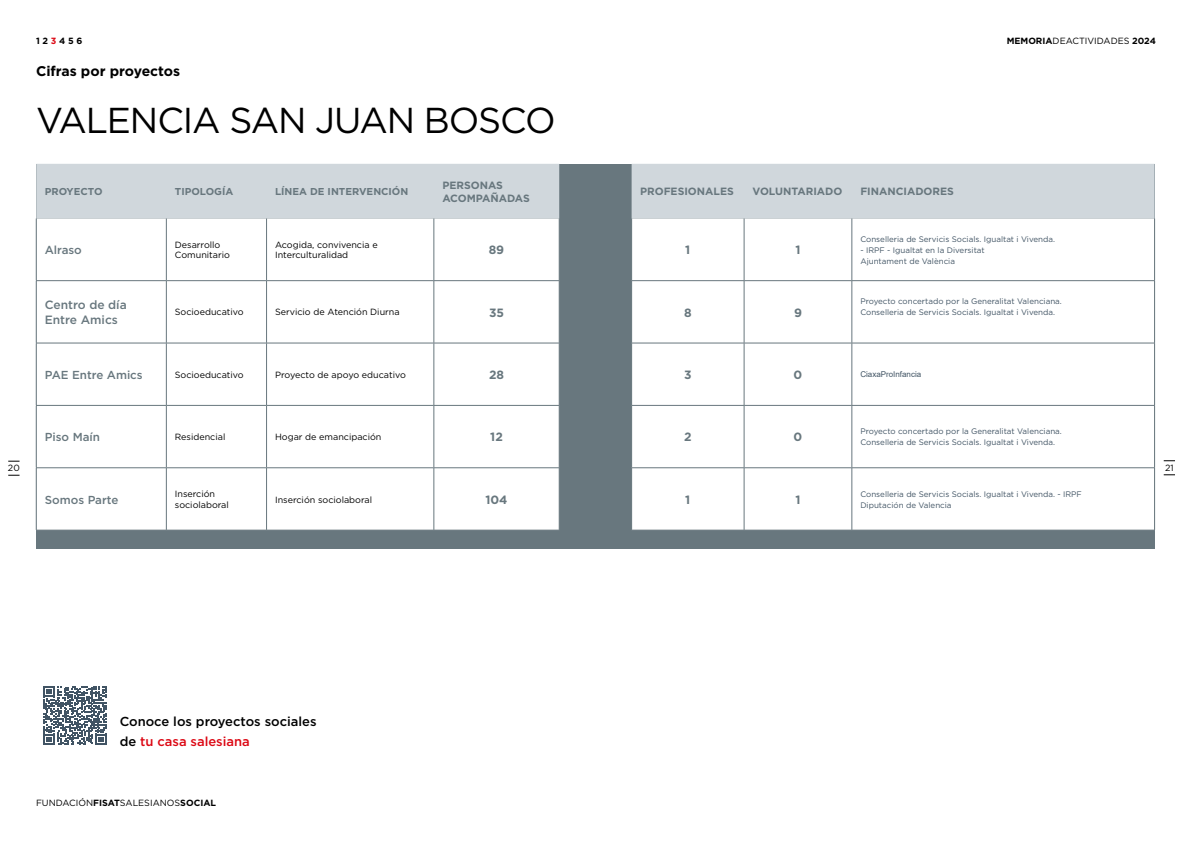
<style>
.page{position:relative;width:1191px;height:842px;background:#fff}
.page>*{position:absolute;margin:0;border:0;box-sizing:border-box;transform-origin:0 0}
.t1{font:36px "Gotham";letter-spacing:-.03em;color:#000}
.t2{font:700 14px "Gotham";color:#000}
.t3{font:500 13px/20px "Gotham";color:#000}
.t4{font:700 12px "Gotham";color:#68777e}
.t5{font:500 12px/14.4px "Gotham";color:#68777e}
.t6{font:500 11.6px "Gotham";color:#68777e}
.t7{font:700 10.5px/12.6px "Gotham";color:#68777e}
.t8{font:700 10px "Gotham";color:#68777e}
.t9{font:9px/10.8px "Gotham";color:#000}
.t10{font:700 9px "Gotham";color:#000}
.t11{font:8px/11px "Gotham";color:#415464}
.t12{font:8px "Arial";color:#415464}
.s1{color:#dc0814}
.s2{font-weight:700}
</style>
<div class="page">
<svg style="left:8px;top:461px;width:12px;height:1px"></svg>
<svg style="left:8px;top:475px;width:12px;height:1px"></svg>
<svg style="left:1163px;top:460px;width:12px;height:1px"></svg>
<svg style="left:1163px;top:474px;width:12px;height:1px"></svg>
<div style="left:36px;top:164px;width:1119px;height:385px;background:#68777e"></div>
<div style="left:631px;top:164px;width:523px;height:55px;background:#d0d7dc"></div>
<div style="left:632px;top:219px;width:522px;height:311px;background:#fff"></div>
<hr style="left:744px;top:219px;width:1px;height:61px;background:#68777e">
<hr style="left:851px;top:219px;width:1px;height:61px;background:#68777e">
<hr style="left:631px;top:280px;width:113px;height:1px;background:#68777e">
<hr style="left:744px;top:280px;width:108px;height:1px;background:#68777e">
<hr style="left:744px;top:281px;width:1px;height:62px;background:#68777e">
<hr style="left:852px;top:280px;width:302px;height:1px;background:#68777e">
<hr style="left:851px;top:281px;width:1px;height:62px;background:#68777e">
<hr style="left:631px;top:343px;width:113px;height:1px;background:#68777e">
<hr style="left:744px;top:343px;width:108px;height:1px;background:#68777e">
<hr style="left:744px;top:343px;width:1px;height:62px;background:#68777e">
<hr style="left:852px;top:343px;width:302px;height:1px;background:#68777e">
<hr style="left:851px;top:343px;width:1px;height:62px;background:#68777e">
<hr style="left:631px;top:405px;width:113px;height:1px;background:#68777e">
<hr style="left:744px;top:405px;width:108px;height:1px;background:#68777e">
<hr style="left:744px;top:406px;width:1px;height:61px;background:#68777e">
<hr style="left:852px;top:405px;width:302px;height:1px;background:#68777e">
<hr style="left:851px;top:406px;width:1px;height:61px;background:#68777e">
<hr style="left:631px;top:467px;width:113px;height:1px;background:#68777e">
<hr style="left:744px;top:467px;width:108px;height:1px;background:#68777e">
<hr style="left:744px;top:468px;width:1px;height:62px;background:#68777e">
<hr style="left:852px;top:467px;width:302px;height:1px;background:#68777e">
<hr style="left:851px;top:468px;width:1px;height:62px;background:#68777e">
<div style="left:36px;top:164px;width:523px;height:55px;background:#d0d7dc"></div>
<div style="left:37px;top:219px;width:522px;height:311px;background:#fff"></div>
<hr style="left:166px;top:219px;width:1px;height:61px;background:#68777e">
<hr style="left:266px;top:219px;width:1px;height:61px;background:#68777e">
<hr style="left:433px;top:219px;width:1px;height:61px;background:#68777e">
<hr style="left:36px;top:280px;width:130px;height:1px;background:#68777e">
<hr style="left:166px;top:280px;width:100px;height:1px;background:#68777e">
<hr style="left:166px;top:281px;width:1px;height:62px;background:#68777e">
<hr style="left:266px;top:280px;width:168px;height:1px;background:#68777e">
<hr style="left:266px;top:281px;width:1px;height:62px;background:#68777e">
<hr style="left:434px;top:280px;width:125px;height:1px;background:#68777e">
<hr style="left:433px;top:281px;width:1px;height:62px;background:#68777e">
<hr style="left:36px;top:343px;width:130px;height:1px;background:#68777e">
<hr style="left:166px;top:343px;width:100px;height:1px;background:#68777e">
<hr style="left:166px;top:343px;width:1px;height:62px;background:#68777e">
<hr style="left:266px;top:343px;width:168px;height:1px;background:#68777e">
<hr style="left:266px;top:343px;width:1px;height:62px;background:#68777e">
<hr style="left:434px;top:343px;width:125px;height:1px;background:#68777e">
<hr style="left:433px;top:343px;width:1px;height:62px;background:#68777e">
<hr style="left:36px;top:405px;width:130px;height:1px;background:#68777e">
<hr style="left:166px;top:405px;width:100px;height:1px;background:#68777e">
<hr style="left:166px;top:406px;width:1px;height:61px;background:#68777e">
<hr style="left:266px;top:405px;width:168px;height:1px;background:#68777e">
<hr style="left:266px;top:406px;width:1px;height:61px;background:#68777e">
<hr style="left:434px;top:405px;width:125px;height:1px;background:#68777e">
<hr style="left:433px;top:406px;width:1px;height:61px;background:#68777e">
<hr style="left:36px;top:467px;width:130px;height:1px;background:#68777e">
<hr style="left:166px;top:467px;width:100px;height:1px;background:#68777e">
<hr style="left:166px;top:468px;width:1px;height:62px;background:#68777e">
<hr style="left:266px;top:467px;width:168px;height:1px;background:#68777e">
<hr style="left:266px;top:468px;width:1px;height:62px;background:#68777e">
<hr style="left:434px;top:467px;width:125px;height:1px;background:#68777e">
<hr style="left:433px;top:468px;width:1px;height:62px;background:#68777e">
<svg style="left:43px;top:686px;width:64px;height:59px"></svg>
<p class="t10" style="left:36px;top:35px;width:48px">1 2 <span class="s1">3</span> 4 5 6</p>
<h2 class="t2" style="left:36px;top:61px;width:146px">Cifras por proyectos</h2>
<h1 class="t1" style="left:36px;top:97px;width:521px">VALENCIA SAN JUAN BOSCO</h1>
<p class="t8" style="left:45px;top:185px;width:59px">PROYECTO</p>
<p class="t8" style="left:175px;top:185px;width:60px">TIPOLOGÍA</p>
<p class="t8" style="left:275px;top:185px;width:135px">LÍNEA DE INTERVENCIÓN</p>
<h3 class="t7" style="left:442px;top:179px;width:89px">PERSONAS<br>ACOMPAÑADAS</h3>
<h3 class="t6" style="left:45px;top:242px;width:39px">Alraso</h3>
<p class="t9" style="left:175px;top:239px;width:57px">Desarrollo<br>Comunitario</p>
<p class="t9" style="left:275px;top:239px;width:104px">Acogida, convivencia e<br>Interculturalidad</p>
<h3 class="t4" style="left:489px;top:242px;width:17px">89</h3>
<h3 class="t5" style="left:45px;top:298px;width:83px">Centro de día<br>Entre Amics</h3>
<p class="t9" style="left:175px;top:307px;width:70px">Socioeducativo</p>
<p class="t9" style="left:275px;top:307px;width:126px">Servicio de Atención Diurna</p>
<h3 class="t4" style="left:489px;top:304px;width:16px">35</h3>
<h3 class="t6" style="left:45px;top:367px;width:99px">PAE Entre Amics</h3>
<p class="t9" style="left:175px;top:369px;width:70px">Socioeducativo</p>
<p class="t9" style="left:275px;top:369px;width:132px">Proyecto de apoyo educativo</p>
<h3 class="t4" style="left:489px;top:367px;width:17px">28</h3>
<h3 class="t6" style="left:45px;top:429px;width:57px">Piso Maín</h3>
<p class="t9" style="left:175px;top:431px;width:52px">Residencial</p>
<p class="t9" style="left:275px;top:431px;width:108px">Hogar de emancipación</p>
<h3 class="t4" style="left:490px;top:429px;width:14px">12</h3>
<p class="t9" style="left:1006px;top:35px;width:151px"><span class="s2">MEMORIA</span>DEACTIVIDADES <span class="s2">2024</span></p>
<h3 class="t7" style="left:640px;top:185px;width:95px">PROFESIONALES</h3>
<h3 class="t7" style="left:752px;top:185px;width:91px">VOLUNTARIADO</h3>
<h3 class="t7" style="left:860px;top:185px;width:95px">FINANCIADORES</h3>
<h3 class="t4" style="left:685px;top:242px;width:7px">1</h3>
<h3 class="t4" style="left:795px;top:242px;width:7px">1</h3>
<p class="t11" style="left:860px;top:233px;width:196px">Conselleria de Servicis Socials. Igualtat i Vivenda.</p>
<p class="t11" style="left:860px;top:244px;width:126px">- IRPF - Igualtat en la Diversitat<br>Ajuntament de València</p>
<h3 class="t4" style="left:684px;top:304px;width:9px">8</h3>
<h3 class="t4" style="left:794px;top:304px;width:9px">9</h3>
<p class="t11" style="left:860px;top:296px;width:203px">Proyecto concertado por la Generalitat Valenciana.<br>Conselleria de Servicis Socials. Igualtat i Vivenda.</p>
<h3 class="t4" style="left:684px;top:367px;width:9px">3</h3>
<h3 class="t4" style="left:793px;top:367px;width:10px">0</h3>
<p class="t12" style="left:860px;top:369px;width:62px">CiaxaProInfancia</p>
<h3 class="t4" style="left:684px;top:429px;width:9px">2</h3>
<h3 class="t4" style="left:793px;top:429px;width:10px">0</h3>
<p class="t11" style="left:860px;top:426px;width:203px">Proyecto concertado por la Generalitat Valenciana.<br>Conselleria de Servicis Socials. Igualtat i Vivenda.</p>
<p class="t9" style="left:8px;top:462px;width:13px">20</p>
<p class="t9" style="left:1165px;top:462px;width:10px">21</p>
<h3 class="t6" style="left:45px;top:492px;width:75px">Somos Parte</h3>
<p class="t9" style="left:175px;top:488px;width:55px">Inserción sociolaboral</p>
<p class="t9" style="left:275px;top:494px;width:98px">Inserción sociolaboral</p>
<h3 class="t4" style="left:485px;top:491px;width:24px">104</h3>
<h3 class="t3" style="left:120px;top:711px;width:198px">Conoce los proyectos sociales de <span class="s1">tu casa salesiana</span></h3>
<p class="t9" style="left:36px;top:797px;width:181px">FUNDACIÓN<span class="s2">FISAT</span>SALESIANOS<span class="s2">SOCIAL</span></p>
<h3 class="t4" style="left:685px;top:491px;width:7px">1</h3>
<h3 class="t4" style="left:795px;top:491px;width:7px">1</h3>
<p class="t11" style="left:860px;top:488px;width:223px">Conselleria de Servicis Socials. Igualtat i Vivenda. - IRPF<br>Diputación de Valencia</p>
</div>
